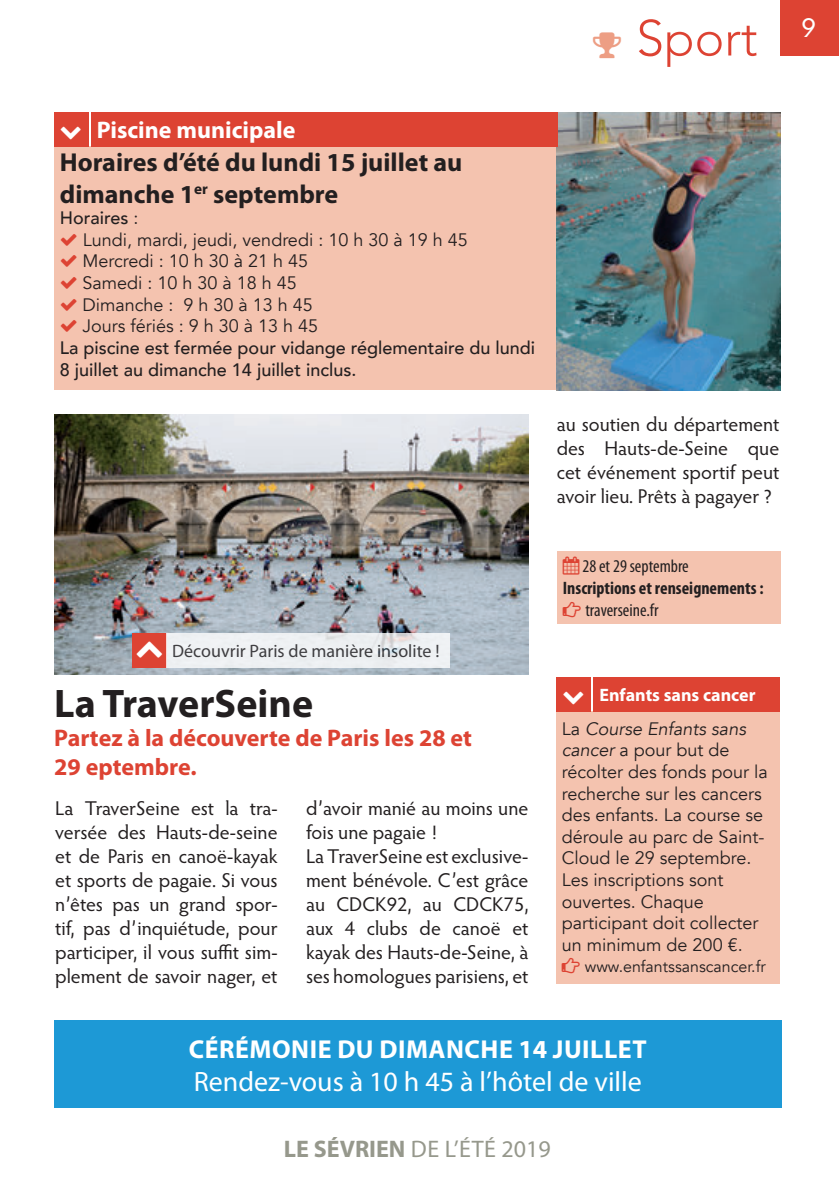
<style>
.page{position:relative;width:839px;height:1190px;background:#fff}
.page>*{position:absolute;margin:0;border:0;box-sizing:border-box;transform-origin:0 0}
.t1{font:300 50px "Avenir";color:#dd4333}
.t2{font:700 40px "Myriad Pro";color:#231f20}
.t3{font:28px "Myriad Pro";color:#fff}
.t4{font:28px "Hypatia Sans Pro";color:#fff}
.t5{font:700 26px/31.2px "Myriad Pro";color:#231f20}
.t6{font:700 26px "Myriad Pro";letter-spacing:.02em;color:#fff}
.t7{font:700 24px/28.8px "Myriad Pro";color:#dd4333}
.t8{font:24px "Myriad Pro";letter-spacing:.01em;color:#96988c}
.t9{font:700 24px "Myriad Pro";color:#fff}
.t10{font:20px/24px "Hypatia Sans Pro";color:#231f20;text-align:justify}
.t11{font:18px/21.6px "Avenir";color:#231f20}
.t12{font:500 18px/21.6px "Avenir";color:#231f20}
.t13{font:700 condensed 18px/22px "Myriad Pro";color:#231f20}
.t14{font:18px "Myriad Pro";color:#231f20}
.t15{font:700 18px "Myriad Pro";color:#fff}
.t16{font:condensed 18px "Myriad Pro";color:#231f20}
.t17{font:16px "Avenir";color:#231f20}
.s1{font-weight:500}
.s2{color:#dd4333}
.s3{font-weight:400}
.s4{font-style:italic}
.s5{font-weight:700}
</style>
<div class="page">
<div style="left:780px;top:0;width:58px;height:55px;background:#dd4333"></div>
<div style="left:54px;top:146px;width:502px;height:244px;background:#f4c3af"></div>
<img style="left:556px;top:112px;width:224px;height:278px">
<div style="left:54px;top:1020px;width:727px;height:87px;background:#1d99d6"></div>
<div style="left:91px;top:112px;width:466px;height:34px;background:#dd4333"></div>
<div style="left:54px;top:112px;width:34px;height:34px;background:#dd4333"></div>
<img style="left:54px;top:414px;width:474px;height:261px">
<div style="left:557px;top:551px;width:223px;height:73px;background:#f4c3af"></div>
<div style="left:556px;top:711px;width:223px;height:272px;background:#f4c3af"></div>
<div style="left:593px;top:677px;width:186px;height:34px;background:#dd4333"></div>
<div style="left:556px;top:677px;width:34px;height:34px;background:#dd4333"></div>
<div style="left:132px;top:633px;width:34px;height:34px;background:#dd4333"></div>
<div style="left:166px;top:633px;width:284px;height:34px;background:#eef1f3"></div>
<p class="t9" style="left:97px;top:114px;width:200px">Piscine municipale</p>
<h3 class="t5" style="left:60px;top:146px;width:404px">Horaires d’été du lundi 15 juillet au dimanche 1<sup>er</sup> septembre</h3>
<p class="t11" style="left:82px;top:207px;width:387px;text-indent:-22px"><span class="s1">Horaires</span> :<br>Lundi, mardi, jeudi, vendredi : 10 h 30 à 19 h 45<br>Mercredi : 10 h 30 à 21 h 45<br>Samedi : 10 h 30 à 18 h 45<br>Dimanche : 9 h 30 à 13 h 45<br>Jours fériés : 9 h 30 à 13 h 45</p>
<p class="t12" style="left:60px;top:336px;width:477px">La piscine est fermée pour vidange réglementaire du lundi<br>8 juillet au dimanche 14 juillet inclus.</p>
<p class="t14" style="left:172px;top:640px;width:269px">Découvrir Paris de manière insolite !</p>
<h1 class="t1" style="left:636px;top:9px;width:123px">Sport</h1>
<p class="t10" style="left:556px;top:411px;width:224px">au soutien du département des Hauts-de-Seine que cet événement sportif peut avoir lieu. Prêts à pagayer ?</p>
<p class="t13" style="left:562px;top:555px;width:202px"><span class="s2">▲</span> <span class="s3">28 et 29 septembre<br></span>Inscriptions et renseignements :</p>
<p class="t16" style="left:585px;top:599px;width:75px">traverseine.fr</p>
<p class="t15" style="left:599px;top:683px;width:158px">Enfants sans cancer</p>
<h2 class="t2" style="left:54px;top:677px;width:260px">La TraverSeine</h2>
<p class="t7" style="left:54px;top:722px;width:419px">Partez à la découverte de Paris les 28 et<br>29 eptembre.</p>
<p class="t11" style="left:561px;top:718px;width:207px">La <span class="s4">Course Enfants sans cancer</span> a pour but de récolter des fonds pour la recherche sur les cancers des enfants. La course se déroule au parc de Saint-<br>Cloud le 29 septembre.<br>Les inscriptions sont ouvertes. Chaque participant doit collecter un minimum de 200 €.</p>
<p class="t17" style="left:584px;top:957px;width:182px">www.enfantssanscancer.fr</p>
<p class="t10" style="left:55px;top:795px;width:224px">La TraverSeine est la tra&shy;versée des Hauts-de-seine et de Paris en canoë-kayak et sports de pagaie. Si vous n’êtes pas un grand spor&shy;tif, pas d’inquiétude, pour participer, il vous suffit sim&shy;plement de savoir nager, et</p>
<p class="t10" style="left:306px;top:795px;width:224px;text-align:left">d’avoir manié au moins une fois une pagaie !<br>La TraverSeine est exclusive&shy;ment bénévole. C’est grâce au CDCK92, au CDCK75, aux 4 clubs de canoë et kayak des Hauts-de-Seine, à ses homologues parisiens, et</p>
<h3 class="t6" style="left:189px;top:1031px;width:459px">CÉRÉMONIE DU DIMANCHE 14 JUILLET</h3>
<h3 class="t3" style="left:194px;top:1064px;width:449px">Rendez-vous à 10 h 45 à l’hôtel de ville</h3>
<p class="t8" style="left:284px;top:1134px;width:268px"><span class="s5">LE SÉVRIEN</span> DE L’ÉTÉ 2019</p>
<h3 class="t4" style="left:801px;top:9px;width:16px">9</h3>
</div>
